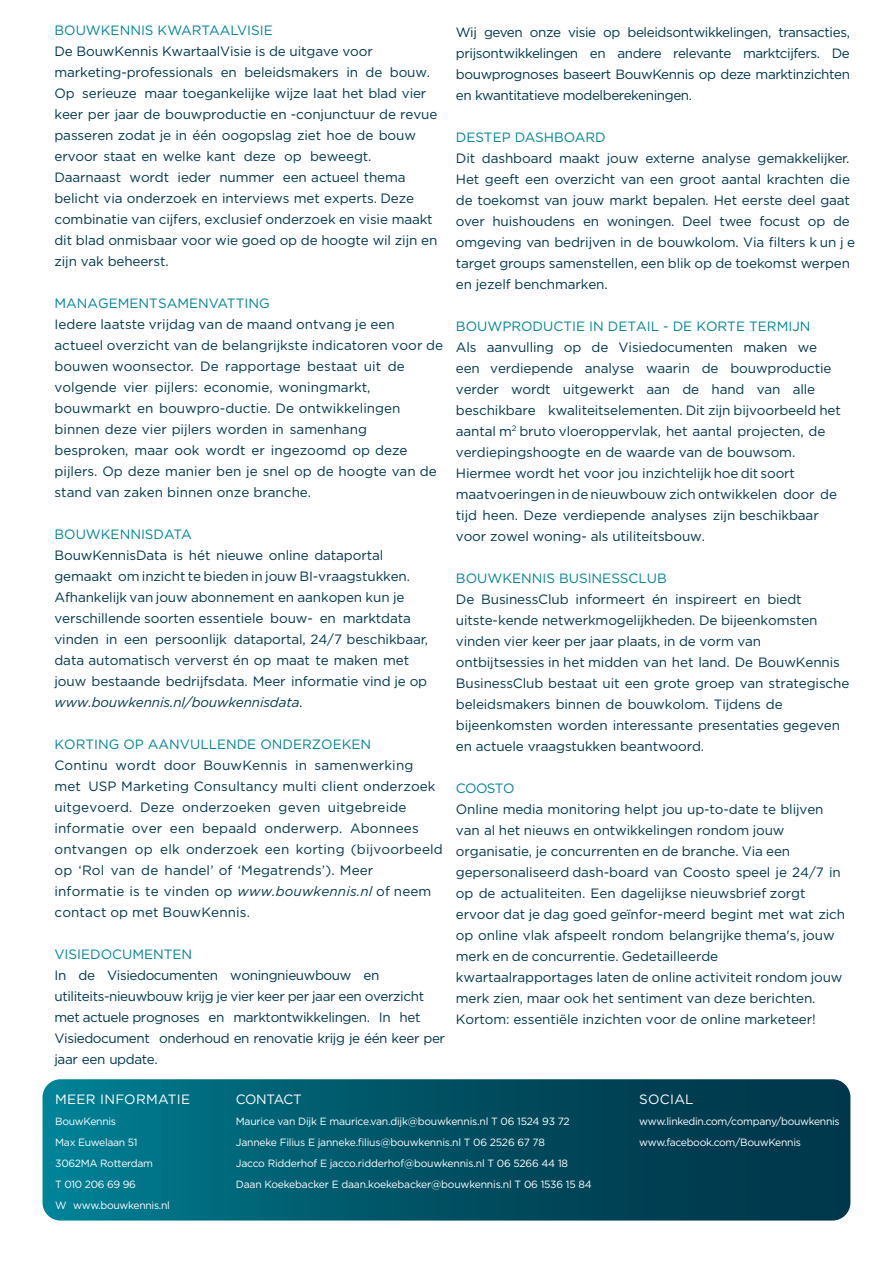
<style>
.page{position:relative;width:893px;height:1263px;background:#fff}
.page>*{position:absolute;margin:0;border:0;box-sizing:border-box;transform-origin:0 0}
.t1{font:13.5px/21px "Gotham";letter-spacing:-.01em;color:#00374c}
.t2{font:13.5px/21px "Gotham";letter-spacing:.01em;color:#00374c}
.t3{font:13.5px/21px "Gotham";letter-spacing:-.03em;color:#00374c}
.t4{font:13.5px "Gotham";color:#008499}
.t5{font:13.5px "Gotham";letter-spacing:.02em;color:#fff}
.t6{font:13.5px "Gotham";letter-spacing:-.03em;color:#fff}
.t7{font:10.5px/21px "Gotham";letter-spacing:-.02em;color:#fff}
.s1{font-style:italic}
</style>
<div class="page">
<svg style="left:43px;top:1079px;width:807px;height:141px;background:#015467"></svg>
<p class="t4" style="left:54px;top:21px;width:220px">BOUWKENNIS KWARTAALVISIE</p>
<p class="t1" style="left:54px;top:40px;width:384px">De BouwKennis KwartaalVisie is de uitgave voor marketing-professionals en beleidsmakers in de bouw.<br>Op serieuze maar toegankelijke wijze laat het blad vier keer per jaar de bouwproductie en -conjunctuur de revue passeren zodat je in één oogopslag ziet hoe de bouw ervoor staat en welke kant deze op beweegt.<br>Daarnaast wordt ieder nummer een actueel thema belicht via onderzoek en interviews met experts. Deze combinatie van cijfers, exclusief onderzoek en visie maakt dit blad onmisbaar voor wie goed op de hoogte wil zijn en zijn vak beheerst.</p>
<p class="t4" style="left:54px;top:294px;width:217px">MANAGEMENTSAMENVATTING</p>
<p class="t1" style="left:54px;top:313px;width:390px">Iedere laatste vrijdag van de maand ontvang je een actueel overzicht van de belangrijkste indicatoren voor de bouwen woonsector. De rapportage bestaat uit de volgende vier pijlers: economie, woningmarkt, bouwmarkt en bouwpro-ductie. De ontwikkelingen binnen deze vier pijlers worden in samenhang besproken, maar ook wordt er ingezoomd op deze pijlers. Op deze manier ben je snel op de hoogte van de stand van zaken binnen onze branche.</p>
<p class="t4" style="left:54px;top:525px;width:139px">BOUWKENNISDATA</p>
<p class="t1" style="left:54px;top:544px;width:375px">BouwKennisData is hét nieuwe online dataportal gemaakt om inzicht te bieden in jouw BI-vraagstukken.<br>Afhankelijk van jouw abonnement en aankopen kun je verschillende soorten essentiele bouw- en marktdata vinden in een persoonlijk dataportal, 24/7 beschikbaar, data automatisch ververst én op maat te maken met jouw bestaande bedrijfsdata. Meer informatie vind je op <span class="s1">www.bouwkennis.nl/bouwkennisdata</span>.</p>
<p class="t4" style="left:54px;top:735px;width:318px">KORTING OP AANVULLENDE ONDERZOEKEN</p>
<p class="t2" style="left:54px;top:754px;width:390px">Continu wordt door BouwKennis in samenwerking met USP Marketing Consultancy multi client onderzoek uitgevoerd. Deze onderzoeken geven uitgebreide informatie over een bepaald onderwerp. Abonnees ontvangen op elk onderzoek een korting (bijvoorbeeld op ‘Rol van de handel’ of ‘Megatrends’). Meer informatie is te vinden op <span class="s1">www.bouwkennis.nl</span> of neem contact op met BouwKennis.</p>
<p class="t4" style="left:54px;top:945px;width:139px">VISIEDOCUMENTEN</p>
<p class="t3" style="left:54px;top:964px;width:392px">In de Visiedocumenten woningnieuwbouw en utiliteits-nieuwbouw krijg je vier keer per jaar een overzicht met actuele prognoses en marktontwikkelingen. In het Visiedocument onderhoud en renovatie krijg je één keer per jaar een update.</p>
<p class="t6" style="left:236px;top:1091px;width:67px">CONTACT</p>
<p class="t7" style="left:236px;top:1111px;width:357px">Maurice van Dijk E maurice.van.dijk@bouwkennis.nl T 06 1524 93 72<br>Janneke Filius E janneke.filius@bouwkennis.nl T 06 2526 67 78<br>Jacco Ridderhof E jacco.ridderhof@bouwkennis.nl T 06 5266 44 18<br>Daan Koekebacker E daan.koekebacker@bouwkennis.nl T 06 1536 15 84</p>
<p class="t1" style="left:456px;top:21px;width:396px;text-align:justify">Wij geven onze visie op beleidsontwikkelingen, transacties, prijsontwikkelingen en andere relevante marktcijfers. De bouwprognoses baseert BouwKennis op deze marktinzichten en kwantitatieve modelberekeningen.</p>
<p class="t4" style="left:456px;top:128px;width:151px">DESTEP DASHBOARD</p>
<p class="t1" style="left:456px;top:147px;width:401px">Dit dashboard maakt jouw externe analyse gemakkelijker.<br>Het geeft een overzicht van een groot aantal krachten die de toekomst van jouw markt bepalen. Het eerste deel gaat over huishoudens en woningen. Deel twee focust op de omgeving van bedrijven in de bouwkolom. Via filters k un j e target groups samenstellen, een blik op de toekomst werpen en jezelf benchmarken.</p>
<p class="t4" style="left:456px;top:317px;width:356px">BOUWPRODUCTIE IN DETAIL - DE KORTE TERMIJN</p>
<p class="t1" style="left:456px;top:336px;width:386px">Als aanvulling op de Visiedocumenten maken we een verdiepende analyse waarin de bouwproductie verder wordt uitgewerkt aan de hand van alle beschikbare kwaliteitselementen. Dit zijn bijvoorbeeld het aantal m<sup>2</sup> bruto vloeroppervlak, het aantal projecten, de verdiepingshoogte en de waarde van de bouwsom.<br>Hiermee wordt het voor jou inzichtelijk hoe dit soort maatvoeringen in de nieuwbouw zich ontwikkelen door de tijd heen. Deze verdiepende analyses zijn beschikbaar voor zowel woning- als utiliteitsbouw.</p>
<p class="t4" style="left:456px;top:569px;width:212px">BOUWKENNIS BUSINESSCLUB</p>
<p class="t1" style="left:456px;top:588px;width:395px">De BusinessClub informeert én inspireert en biedt uitste-kende netwerkmogelijkheden. De bijeenkomsten vinden vier keer per jaar plaats, in de vorm van ontbijtsessies in het midden van het land. De BouwKennis BusinessClub bestaat uit een grote groep van strategische beleidsmakers binnen de bouwkolom. Tijdens de bijeenkomsten worden interessante presentaties gegeven en actuele vraagstukken beantwoord.</p>
<p class="t4" style="left:456px;top:779px;width:60px">COOSTO</p>
<p class="t1" style="left:456px;top:798px;width:391px">Online media monitoring helpt jou up-to-date te blijven van al het nieuws en ontwikkelingen rondom jouw organisatie, je concurrenten en de branche. Via een gepersonaliseerd dash-board van Coosto speel je 24/7 in op de actualiteiten. Een dagelijkse nieuwsbrief zorgt ervoor dat je dag goed geïnfor-meerd begint met wat zich op online vlak afspeelt rondom belangrijke thema's, jouw merk en de concurrentie. Gedetailleerde kwartaalrapportages laten de online activiteit rondom jouw merk zien, maar ook het sentiment van deze berichten.<br>Kortom: essentiële inzichten voor de online marketeer!</p>
<p class="t5" style="left:55px;top:1091px;width:136px">MEER INFORMATIE</p>
<p class="t7" style="left:55px;top:1111px;width:116px">BouwKennis<br>Max Euwelaan 51<br>3062MA Rotterdam<br>T 010 206 69 96<br>W www.bouwkennis.nl</p>
<p class="t5" style="left:639px;top:1091px;width:56px">SOCIAL</p>
<p class="t7" style="left:639px;top:1111px;width:202px">www.linkedin.com/company/bouwkennis www.facebook.com/BouwKennis</p>
</div>
